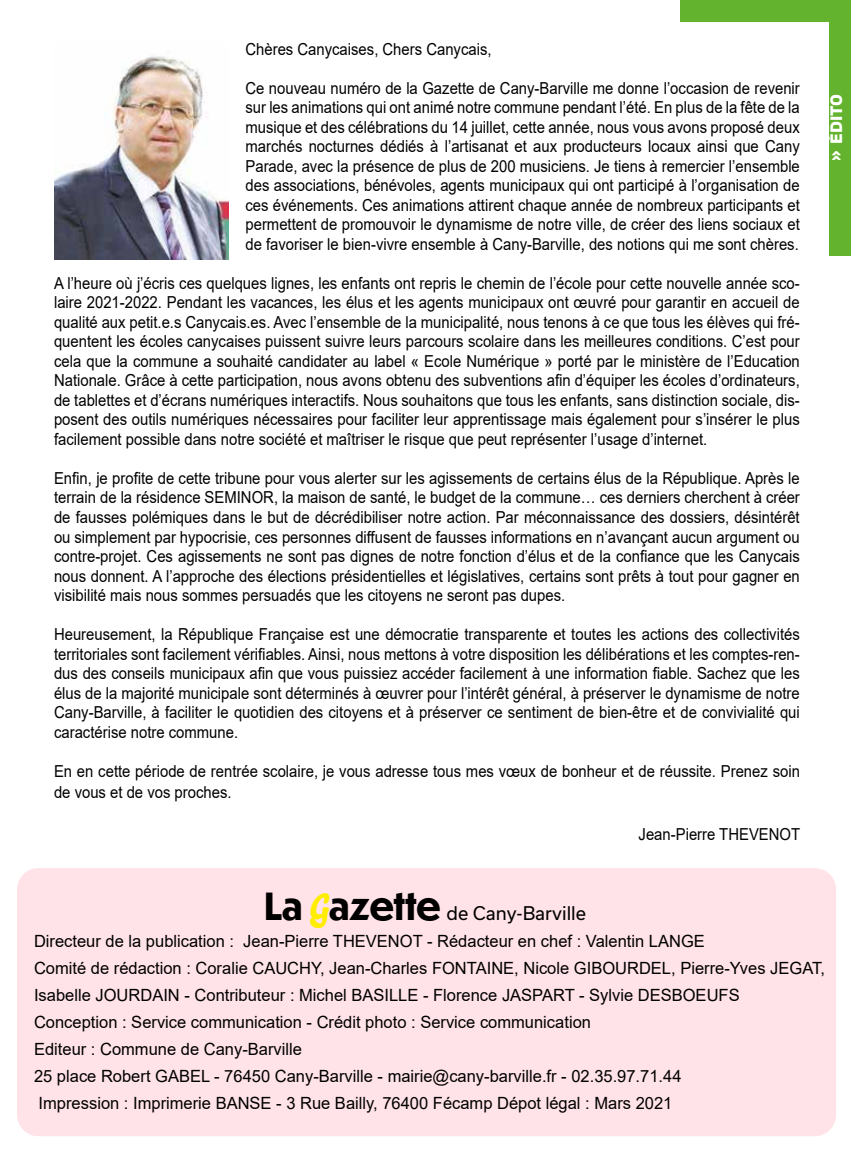
<style>
.page{position:relative;width:851px;height:1149px;background:#fff}
.page>*{position:absolute;margin:0;border:0;box-sizing:border-box;transform-origin:0 0}
.t1{font:18px "Usual";color:#000}
.t2{font:16.8px/27px "Arial";color:#000}
.t3{font:16.5px/19.5px "Arial";color:#000;text-align:justify;scale:.9 1}
.t4{font:700 16.5px "Rubik";color:#fff}
.s1{font-family:"Dunbar Tall";font-weight:700;font-size:36.75px}
.s2{font-family:"Bello Script Pro";font-size:36.75px;color:#ffed00}
</style>
<div class="page">
<div style="left:680px;top:0;width:170px;height:21px;background:#64b32e"></div>
<div style="left:829px;top:0;width:21px;height:255px;background:#64b32e"></div>
<div style="left:17px;top:867px;width:819px;height:268px;background:#ffe3e8;border-radius:21px"></div>
<img style="left:54px;top:56px;width:174px;height:203px">
<p class="t3" style="left:245px;top:39px;width:275px">Chères Canycaises, Chers Canycais,</p>
<p class="t3" style="left:245px;top:78px;width:617px">Ce nouveau numéro de la Gazette de Cany-Barville me donne l’occasion de revenir sur les animations qui ont animé notre commune pendant l’été. En plus de la fête de la musique et des célébrations du 14 juillet, cette année, nous vous avons proposé deux marchés nocturnes dédiés à l’artisanat et aux producteurs locaux ainsi que Cany Parade, avec la présence de plus de 200 musiciens. Je tiens à remercier l’ensemble des associations, bénévoles, agents municipaux qui ont participé à l’organisation de ces événements. Ces animations attirent chaque année de nombreux participants et permettent de promouvoir le dynamisme de notre ville, de créer des liens sociaux et de favoriser le bien-vivre ensemble à Cany-Barville, des notions qui me sont chères.</p>
<p class="t3" style="left:54px;top:273px;width:830px">A l’heure où j’écris ces quelques lignes, les enfants ont repris le chemin de l’école pour cette nouvelle année sco&shy;laire 2021-2022. Pendant les vacances, les élus et les agents municipaux ont œuvré pour garantir en accueil de qualité aux petit.e.s Canycais.es. Avec l’ensemble de la municipalité, nous tenons à ce que tous les élèves qui fré&shy;quentent les écoles canycaises puissent suivre leurs parcours scolaire dans les meilleures conditions. C’est pour cela que la commune a souhaité candidater au label « Ecole Numérique » porté par le ministère de l’Education Nationale. Grâce à cette participation, nous avons obtenu des subventions afin d’équiper les écoles d’ordinateurs, de tablettes et d’écrans numériques interactifs. Nous souhaitons que tous les enfants, sans distinction sociale, dis&shy;posent des outils numériques nécessaires pour faciliter leur apprentissage mais également pour s’insérer le plus facilement possible dans notre société et maîtriser le risque que peut représenter l’usage d’internet.</p>
<p class="t3" style="left:54px;top:468px;width:830px">Enfin, je profite de cette tribune pour vous alerter sur les agissements de certains élus de la République. Après le terrain de la résidence SEMINOR, la maison de santé, le budget de la commune… ces derniers cherchent à créer de fausses polémiques dans le but de décrédibiliser notre action. Par méconnaissance des dossiers, désintérêt ou simplement par hypocrisie, ces personnes diffusent de fausses informations en n’avançant aucun argument ou contre-projet. Ces agissements ne sont pas dignes de notre fonction d’élus et de la confiance que les Canycais nous donnent. A l’approche des élections présidentielles et législatives, certains sont prêts à tout pour gagner en visibilité mais nous sommes persuadés que les citoyens ne seront pas dupes.</p>
<p class="t3" style="left:54px;top:624px;width:830px">Heureusement, la République Française est une démocratie transparente et toutes les actions des collectivités territoriales sont facilement vérifiables. Ainsi, nous mettons à votre disposition les délibérations et les comptes-ren&shy;dus des conseils municipaux afin que vous puissiez accéder facilement à une information fiable. Sachez que les élus de la majorité municipale sont déterminés à œuvrer pour l’intérêt général, à préserver le dynamisme de notre Cany-Barville, à faciliter le quotidien des citoyens et à préserver ce sentiment de bien-être et de convivialité qui caractérise notre commune.</p>
<p class="t3" style="left:54px;top:759px;width:830px;line-height:21.6px">En en cette période de rentrée scolaire, je vous adresse tous mes vœux de bonheur et de réussite. Prenez soin de vous et de vos proches.</p>
<p class="t3" style="left:638px;top:823px;width:181px">Jean-Pierre THEVENOT</p>
<p class="t4" style="left:826px;top:161px;width:69px;rotate:-90deg">» ÉDITO</p>
<p class="t1" style="left:264px;top:902px;width:323px"><span class="s1">La</span> <span class="s2">G</span><span class="s1">azette</span> de Cany-Barville</p>
<p class="t2" style="left:34px;top:927px;width:792px">Directeur de la publication : Jean-Pierre THEVENOT - Rédacteur en chef : Valentin LANGE<br>Comité de rédaction : Coralie CAUCHY, Jean-Charles FONTAINE, Nicole GIBOURDEL, Pierre-Yves JEGAT, Isabelle JOURDAIN - Contributeur : Michel BASILLE - Florence JASPART - Sylvie DESBOEUFS Conception : Service communication - Crédit photo : Service communication<br>Editeur : Commune de Cany-Barville<br>25 place Robert GABEL - 76450 Cany-Barville - mairie@cany-barville.fr - 02.35.97.71.44<br>Impression : Imprimerie BANSE - 3 Rue Bailly, 76400 Fécamp Dépot légal : Mars 2021</p>
</div>
